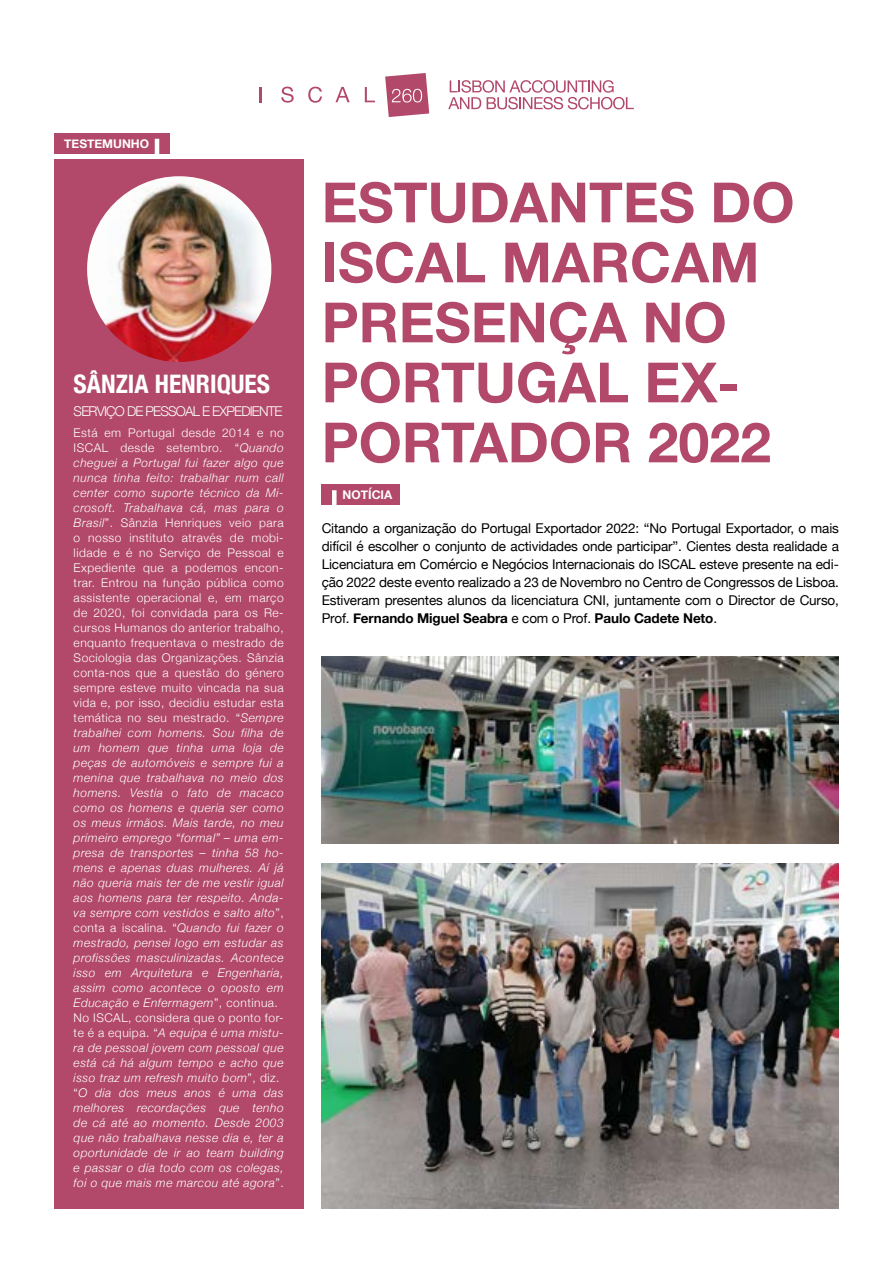
<style>
.page{position:relative;width:893px;height:1263px;background:#fff}
.page>*{position:absolute;margin:0;border:0;box-sizing:border-box;transform-origin:0 0}
.t1{font:700 55.5px/60px "Helvetica Neue";color:#b2496a}
.t2{font:700 condensed 25.5px "Helvetica Neue";color:#fff}
.t3{font:13.5px/18px "Helvetica Neue";letter-spacing:-.01em;color:#000;text-align:justify}
.t4{font:300 13.5px "Helvetica Neue";letter-spacing:-.06em;color:#fff}
.t5{font:italic 300 12px/15px "Helvetica Neue";letter-spacing:.04em;color:#fff}
.t6{font:700 12px "Helvetica Neue";color:#fff}
.s1{font-style:normal}
.s2{font-weight:700}
</style>
<div class="page">
<svg style="left:448px;top:80px;width:186px;height:29px"></svg>
<svg style="left:259px;top:87px;width:2px;height:15px"></svg>
<svg style="left:281px;top:87px;width:13px;height:16px"></svg>
<svg style="left:308px;top:87px;width:14px;height:16px"></svg>
<svg style="left:365px;top:87px;width:10px;height:15px"></svg>
<svg style="left:335px;top:87px;width:15px;height:15px"></svg>
<svg style="left:385px;top:73px;width:44px;height:44px;background:#c16e88"></svg>
<div style="left:54px;top:133px;width:116px;height:21px;background:#b2496a"></div>
<hr style="left:155px;top:139px;width:4px;height:16px;background:#fff">
<div style="left:322px;top:484px;width:78px;height:21px;background:#b2496a"></div>
<div style="left:332px;top:490px;width:5px;height:16px;background:#fff"></div>
<div style="left:54px;top:159px;width:250px;height:1050px;background:#b2496a"></div>
<img style="left:87px;top:176px;width:184px;height:186px">
<img style="left:322px;top:656px;width:517px;height:187px">
<img style="left:322px;top:863px;width:517px;height:346px">
<p class="t6" style="left:64px;top:134px;width:86px">TESTEMUNHO</p>
<h2 class="t2" style="left:74px;top:363px;width:198px">SÂNZIA HENRIQUES</h2>
<p class="t4" style="left:74px;top:400px;width:210px">SERVIÇO DE PESSOAL E EXPEDIENTE</p>
<p class="t5" style="left:74px;top:424px;width:212px"><span class="s1">Está em Portugal desde 2014 e no ISCAL desde setembro. “</span>Quando cheguei a Portugal fui fazer algo que nunca tinha feito: trabalhar num call center como suporte técnico da Mi&shy;crosoft. Trabalhava cá, mas para o Brasil<span class="s1">”. Sânzia Henriques veio para o nosso instituto através de mobi&shy;lidade e é no Serviço de Pessoal e Expediente que a podemos encon&shy;trar. Entrou na função pública como assistente operacional e, em março de 2020, foi convidada para os Re&shy;cursos Humanos do anterior trabalho, enquanto frequentava o mestrado de Sociologia das Organizações. Sânzia conta-nos que a questão do género sempre esteve muito vincada na sua vida e, por isso, decidiu estudar esta temática no seu mestrado. “</span>Sempre trabalhei com homens. Sou filha de um homem que tinha uma loja de peças de automóveis e sempre fui a menina que trabalhava no meio dos homens. Vestia o fato de macaco como os homens e queria ser como os meus irmãos. Mais tarde, no meu primeiro emprego “formal” – uma em&shy;presa de transportes – tinha 58 ho&shy;mens e apenas duas mulheres. Aí já não queria mais ter de me vestir igual aos homens para ter respeito. Anda&shy;va sempre com vestidos e salto alto<span class="s1">”, conta a iscalina. “</span>Quando fui fazer o mestrado, pensei logo em estudar as profissões masculinizadas. Acontece isso em Arquitetura e Engenharia, assim como acontece o oposto em Educação e Enfermagem<span class="s1">”, continua.<br>No ISCAL, considera que o ponto for&shy;te é a equipa. “</span>A equipa é uma mistu&shy;ra de pessoal jovem com pessoal que está cá há algum tempo e acho que isso traz um refresh muito bom<span class="s1">”, diz. “</span>O dia dos meus anos é uma das melhores recordações que tenho de cá até ao momento. Desde 2003 que não trabalhava nesse dia e, ter a oportunidade de ir ao team building e passar o dia todo com os colegas, foi o que mais me marcou até agora<span class="s1">”.</span></p>
<h1 class="t1" style="left:322px;top:174px;width:474px">ESTUDANTES DO<br>ISCAL MARCAM<br>PRESENÇA NO<br>PORTUGAL EX-<br>PORTADOR 2022</h1>
<p class="t6" style="left:343px;top:485px;width:51px">NOTÍCIA</p>
<p class="t3" style="left:322px;top:520px;width:519px">Citando a organização do Portugal Exportador 2022: “No Portugal Exportador, o mais difícil é escolher o conjunto de actividades onde participar”. Cientes desta realidade a Licenciatura em Comércio e Negócios Internacionais do ISCAL esteve presente na edi&shy;ção 2022 deste evento realizado a 23 de Novembro no Centro de Congressos de Lisboa.<br>Estiveram presentes alunos da licenciatura CNI, juntamente com o Director de Curso, Prof. <span class="s2">Fernando Miguel Seabra</span> e com o Prof. <span class="s2">Paulo Cadete Neto</span>.</p>
</div>
